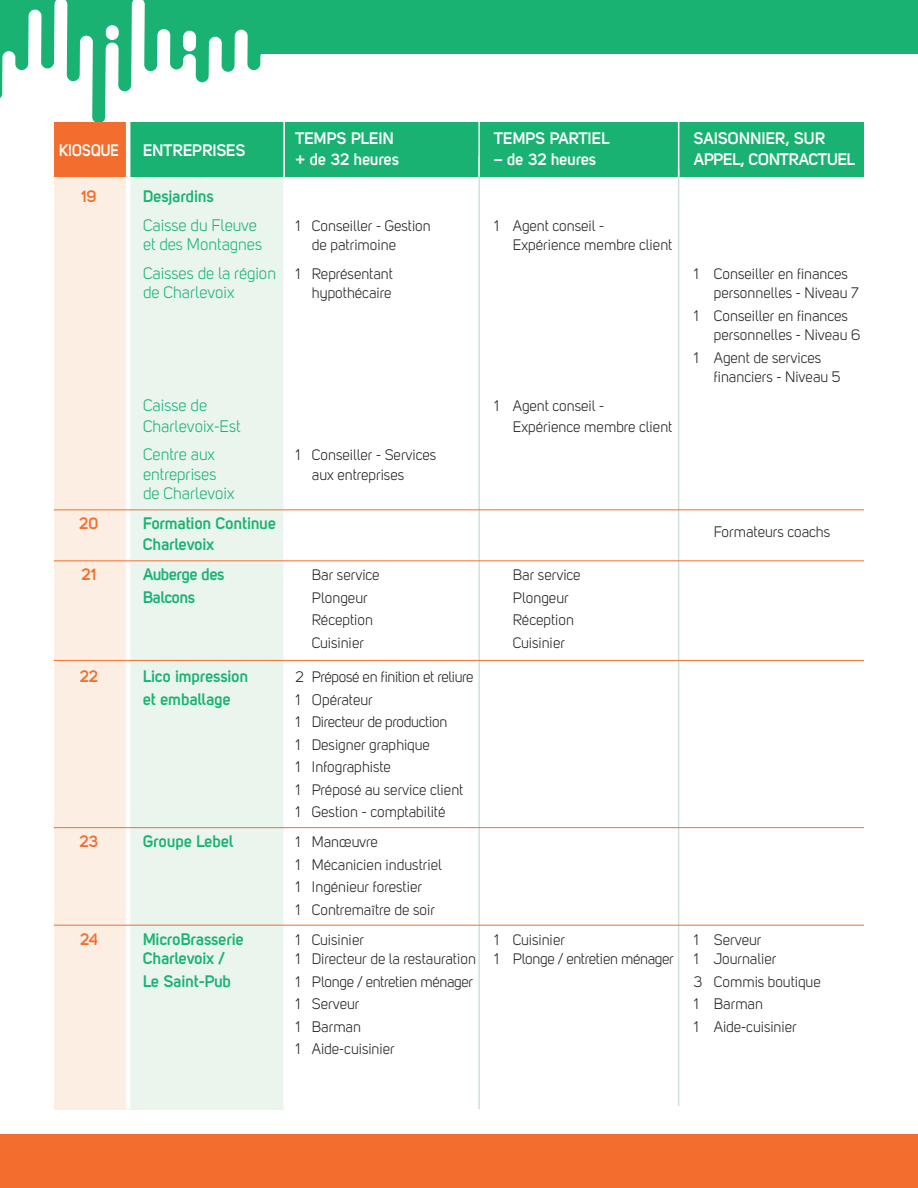
<style>
.page{position:relative;width:918px;height:1188px;background:#fff}
.page>*{position:absolute;margin:0;border:0;box-sizing:border-box;transform-origin:0 0}
.t1{font:16.5px "Uni Sans Book";color:#19b273}
.t2{font:700 16.5px "Uni Sans Semi";color:#19b273}
.t3{font:700 16.5px "Uni Sans Semi";letter-spacing:-.01em;color:#fff}
.t4{font:700 16.5px "Uni Sans Semi";letter-spacing:-.02em;color:#19b273}
.t5{font:700 16.5px "Uni Sans Semi";color:#f36e2e}
.t6{font:700 16.5px "Uni Sans Semi";letter-spacing:-.01em;color:#fff;scale:.9 1}
.t7{font:15px "Uni Sans Book";color:#231f20}
.t8{font:15px "Uni Sans Book";letter-spacing:-.02em;color:#231f20}
.s1{font-size:15px;color:#231f20}
</style>
<div class="page">
<svg style="left:0;top:0;width:268px;height:122px"></svg>
<div style="left:54px;top:175px;width:74px;height:934px;background:#fdeee3"></div>
<div style="left:128px;top:175px;width:157px;height:934px;background:#e9f5ed"></div>
<div style="left:54px;top:122px;width:74px;height:55px;background:#f36e2e"></div>
<div style="left:128px;top:122px;width:736px;height:55px;background:#19b273"></div>
<hr style="left:126px;top:121px;width:4px;height:988px;background:#fff">
<hr style="left:283px;top:121px;width:2px;height:988px;background:#fff">
<hr style="left:478px;top:156px;width:2px;height:953px;background:#cbe6d5">
<hr style="left:678px;top:170px;width:1px;height:936px;background:#cbe6d5">
<hr style="left:54px;top:510px;width:810px;height:1px;background:#f36e2e">
<hr style="left:54px;top:561px;width:810px;height:1px;background:#f36e2e">
<hr style="left:54px;top:660px;width:810px;height:1px;background:#f36e2e">
<hr style="left:54px;top:827px;width:810px;height:1px;background:#f36e2e">
<hr style="left:54px;top:925px;width:810px;height:1px;background:#f36e2e">
<hr style="left:478px;top:121px;width:2px;height:56px;background:#fff">
<hr style="left:678px;top:122px;width:1px;height:55px;background:#fff">
<div style="left:0;top:1134px;width:918px;height:54px;background:#f36e2e"></div>
<div style="left:255px;top:0;width:663px;height:53px;background:#19b273"></div>
<p class="t6" style="left:59px;top:143px;width:68px">KIOSQUE</p>
<p class="t3" style="left:143px;top:143px;width:104px">ENTREPRISES</p>
<p class="t3" style="left:295px;top:131px;width:100px">TEMPS PLEIN</p>
<p class="t3" style="left:494px;top:131px;width:117px">TEMPS PARTIEL</p>
<p class="t3" style="left:694px;top:131px;width:133px">SAISONNIER, SUR</p>
<p class="t3" style="left:295px;top:152px;width:105px">+ de 32 heures</p>
<p class="t3" style="left:494px;top:152px;width:104px">– de 32 heures</p>
<p class="t3" style="left:694px;top:152px;width:163px">APPEL, CONTRACTUEL</p>
<p class="t5" style="left:81px;top:190px;width:17px">19</p>
<p class="t2" style="left:143px;top:190px;width:72px">Desjardins</p>
<p class="t1" style="left:143px;top:218px;width:115px">Caisse du Fleuve</p>
<p class="t7" style="left:295px;top:219px;width:137px">1 Conseiller - Gestion</p>
<p class="t7" style="left:494px;top:219px;width:111px">1 Agent conseil -</p>
<p class="t1" style="left:143px;top:238px;width:121px">et des Montagnes</p>
<p class="t7" style="left:312px;top:239px;width:86px">de patrimoine</p>
<p class="t7" style="left:513px;top:239px;width:161px">Expérience membre client</p>
<p class="t1" style="left:143px;top:266px;width:251px">Caisses de la région <span class="s1">1 Représentant</span></p>
<p class="t7" style="left:694px;top:267px;width:156px">1 Conseiller en finances</p>
<p class="t1" style="left:143px;top:286px;width:93px">de Charlevoix</p>
<p class="t7" style="left:312px;top:287px;width:81px">hypothécaire</p>
<p class="t7" style="left:714px;top:287px;width:146px">personnelles - Niveau 7</p>
<p class="t7" style="left:694px;top:309px;width:156px">1 Conseiller en finances</p>
<p class="t7" style="left:714px;top:329px;width:148px">personnelles - Niveau 6</p>
<p class="t7" style="left:694px;top:351px;width:129px">1 Agent de services</p>
<p class="t7" style="left:714px;top:371px;width:128px">financiers - Niveau 5</p>
<p class="t1" style="left:143px;top:398px;width:66px">Caisse de</p>
<p class="t7" style="left:494px;top:399px;width:111px">1 Agent conseil -</p>
<p class="t1" style="left:143px;top:419px;width:99px">Charlevoix-Est</p>
<p class="t7" style="left:513px;top:420px;width:161px">Expérience membre client</p>
<p class="t1" style="left:143px;top:448px;width:73px">Centre aux</p>
<p class="t7" style="left:295px;top:449px;width:142px">1 Conseiller - Services</p>
<p class="t1" style="left:143px;top:467px;width:75px">entreprises</p>
<p class="t7" style="left:312px;top:468px;width:94px">aux entreprises</p>
<p class="t1" style="left:143px;top:487px;width:93px">de Charlevoix</p>
<p class="t5" style="left:80px;top:517px;width:21px">20</p>
<p class="t2" style="left:143px;top:517px;width:135px">Formation Continue</p>
<p class="t7" style="left:714px;top:526px;width:118px">Formateurs coachs</p>
<p class="t2" style="left:143px;top:538px;width:73px">Charlevoix</p>
<p class="t5" style="left:82px;top:568px;width:16px">21</p>
<p class="t4" style="left:143px;top:568px;width:83px">Auberge des</p>
<p class="t7" style="left:312px;top:569px;width:69px">Bar service</p>
<p class="t7" style="left:513px;top:569px;width:69px">Bar service</p>
<p class="t4" style="left:143px;top:590px;width:54px">Balcons</p>
<p class="t7" style="left:312px;top:591px;width:57px">Plongeur</p>
<p class="t7" style="left:513px;top:591px;width:57px">Plongeur</p>
<p class="t7" style="left:312px;top:614px;width:63px">Réception</p>
<p class="t7" style="left:513px;top:614px;width:63px">Réception</p>
<p class="t7" style="left:312px;top:636px;width:54px">Cuisinier</p>
<p class="t7" style="left:513px;top:636px;width:54px">Cuisinier</p>
<p class="t5" style="left:80px;top:670px;width:20px">22</p>
<p class="t2" style="left:143px;top:670px;width:107px">Lico impression</p>
<p class="t8" style="left:295px;top:671px;width:180px">2 Préposé en finition et reliure</p>
<p class="t2" style="left:143px;top:692px;width:89px">et emballage</p>
<p class="t7" style="left:295px;top:693px;width:79px">1 Opérateur</p>
<p class="t8" style="left:295px;top:716px;width:153px">1 Directeur de production</p>
<p class="t7" style="left:295px;top:738px;width:136px">1 Designer graphique</p>
<p class="t7" style="left:295px;top:761px;width:97px">1 Infographiste</p>
<p class="t7" style="left:295px;top:783px;width:169px">1 Préposé au service client</p>
<p class="t7" style="left:295px;top:806px;width:152px">1 Gestion - comptabilité</p>
<p class="t5" style="left:80px;top:835px;width:20px">23</p>
<p class="t2" style="left:143px;top:835px;width:92px">Groupe Lebel</p>
<p class="t7" style="left:295px;top:836px;width:84px">1 Manœuvre</p>
<p class="t7" style="left:295px;top:858px;width:148px">1 Mécanicien industriel</p>
<p class="t7" style="left:295px;top:881px;width:128px">1 Ingénieur forestier</p>
<p class="t7" style="left:295px;top:903px;width:141px">1 Contremaître de soir</p>
<p class="t5" style="left:80px;top:932px;width:19px">24</p>
<p class="t2" style="left:143px;top:932px;width:102px">MicroBrasserie</p>
<p class="t7" style="left:295px;top:933px;width:70px">1 Cuisinier</p>
<p class="t7" style="left:494px;top:933px;width:72px">1 Cuisinier</p>
<p class="t7" style="left:694px;top:933px;width:69px">1 Serveur</p>
<p class="t2" style="left:143px;top:952px;width:83px">Charlevoix /</p>
<p class="t7" style="left:295px;top:953px;width:380px">1 Directeur de la restauration 1 Plonge / entretien ménager</p>
<p class="t7" style="left:694px;top:953px;width:84px">1 Journalier</p>
<p class="t2" style="left:143px;top:974px;width:90px">Le Saint-Pub</p>
<p class="t8" style="left:295px;top:975px;width:179px">1 Plonge / entretien ménager</p>
<p class="t7" style="left:694px;top:975px;width:128px">3 Commis boutique</p>
<p class="t7" style="left:295px;top:998px;width:66px">1 Serveur</p>
<p class="t7" style="left:694px;top:998px;width:71px">1 Barman</p>
<p class="t7" style="left:295px;top:1020px;width:67px">1 Barman</p>
<p class="t7" style="left:694px;top:1020px;width:105px">1 Aide-cuisinier</p>
<p class="t7" style="left:295px;top:1043px;width:101px">1 Aide-cuisinier</p>
</div>
